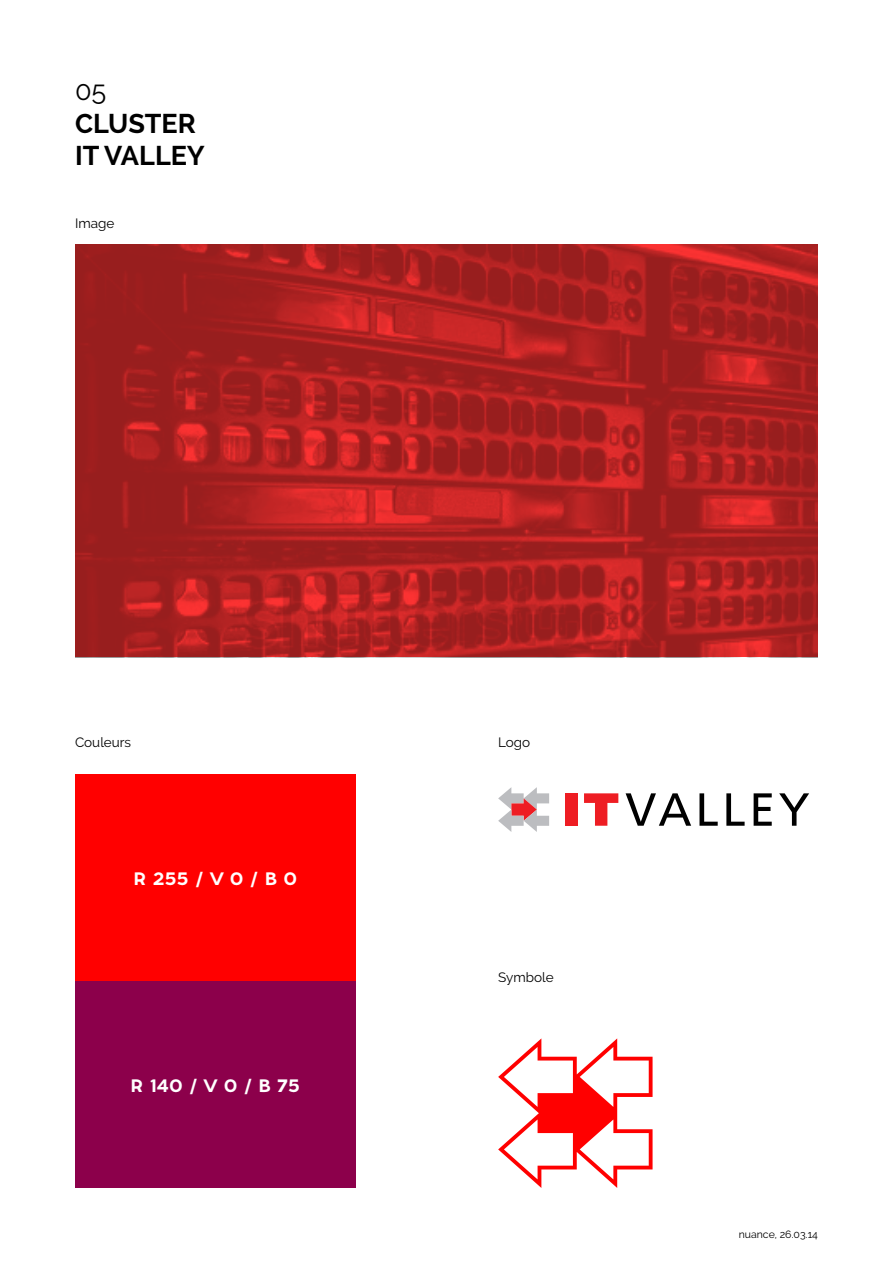
<style>
.page{position:relative;width:893px;height:1263px;background:#fff}
.page>*{position:absolute;margin:0;border:0;box-sizing:border-box;transform-origin:0 0}
.t1{font:700 27px "Raleway";color:#000}
.t2{font:27px "Raleway";color:#000}
.t3{font:18px "Tide Sans 500 Dudette";letter-spacing:-.025em;color:#fff}
.t4{font:13.5px "Raleway";color:#000}
.t5{font:10.5px "Raleway";color:#000}
</style>
<div class="page">
<div style="left:75px;top:774px;width:281px;height:207px;background:#f00"></div>
<div style="left:75px;top:981px;width:281px;height:207px;background:#8c004b"></div>
<div style="left:565px;top:793px;width:12px;height:33px;background:#ee1d23"></div>
<svg style="left:584px;top:793px;width:34px;height:33px"></svg>
<svg style="left:626px;top:793px;width:65px;height:33px"></svg>
<svg style="left:699px;top:793px;width:19px;height:33px"></svg>
<svg style="left:726px;top:793px;width:19px;height:33px"></svg>
<svg style="left:754px;top:793px;width:18px;height:33px"></svg>
<svg style="left:779px;top:793px;width:30px;height:33px"></svg>
<svg style="left:498px;top:787px;width:51px;height:45px"></svg>
<svg style="left:75px;top:244px;width:743px;height:413px"></svg>
<svg style="left:498px;top:1038px;width:155px;height:150px"></svg>
<p class="t2" style="left:75px;top:75px;width:33px">05</p>
<p class="t1" style="left:75px;top:108px;width:123px">CLUSTER</p>
<p class="t1" style="left:75px;top:140px;width:131px">IT VALLEY</p>
<p class="t4" style="left:75px;top:215px;width:41px">Image</p>
<p class="t4" style="left:75px;top:734px;width:58px">Couleurs</p>
<p class="t4" style="left:498px;top:734px;width:34px">Logo</p>
<p class="t3" style="left:134px;top:867px;width:165px">R 255 / V 0 / B 0</p>
<p class="t3" style="left:131px;top:1074px;width:171px">R 140 / V 0 / B 75</p>
<p class="t4" style="left:498px;top:969px;width:57px">Symbole</p>
<p class="t5" style="left:739px;top:1228px;width:81px">nuance, 26.03.14</p>
</div>
